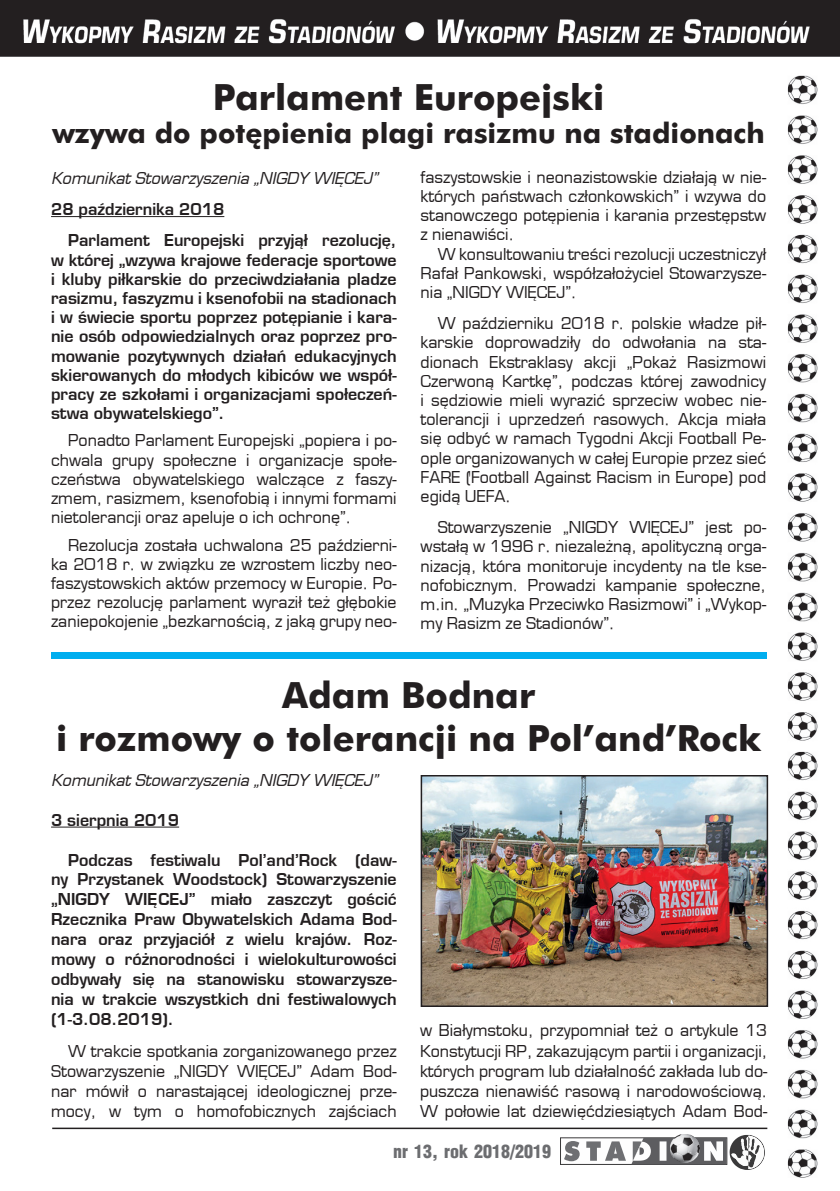
<style>
.page{position:relative;width:840px;height:1191px;background:#fff}
.page>*{position:absolute;margin:0;border:0;box-sizing:border-box;transform-origin:0 0}
.t1{font:700 36px/43.2px "Futura EU";color:#231f20;text-align:center}
.t2{font:700 28px "Futura EU";color:#231f20}
.t3{font:900 18px "Switzerland Cond";color:#6c6d70}
.t4{font:16px/19.2px "Euromode";color:#231f20;text-align:justify}
.t5{font:700 16px/20px "Euromode";color:#231f20;text-align:justify}
.t6{font:italic 16px "Euromode";color:#231f20}
</style>
<div class="page">
<img style="left:0;top:0;width:839px;height:57px">
<hr style="left:52px;top:1127px;width:714px;height:2px;background:#231f20">
<img style="left:787px;top:75px;width:30px;height:1102px">
<svg style="left:563px;top:1135px;width:202px;height:35px"></svg>
<img style="left:670px;top:1134px;width:28px;height:29px">
<hr style="left:51px;top:826px;width:128px;height:1px;background:#231f20">
<hr style="left:51px;top:216px;width:173px;height:1px;background:#231f20">
<img style="left:423px;top:778px;width:341px;height:226px">
<div style="left:420px;top:775px;width:347px;height:232px;border:2px solid #231f20"></div>
<div style="left:51px;top:653px;width:714px;height:6px;background:#00aeef"></div>
<h1 class="t1" style="left:213px;top:76px;width:392px">Parlament Europejski</h1>
<h2 class="t2" style="left:52px;top:116px;width:713px">wzywa do potępienia plagi rasizmu na stadionach</h2>
<p class="t6" style="left:51px;top:168px;width:328px">Komunikat Stowarzyszenia „NIGDY WIĘCEJ”</p>
<p class="t5" style="left:68px;top:194px;width:330px;line-height:31.2px;text-indent:-17px">28 października 2018<br>Parlament Europejski przyjął rezolucję,</p>
<p class="t5" style="left:51px;top:250px;width:347px;line-height:19.2px">w której „wzywa krajowe federacje sportowe i kluby piłkarskie do przeciwdziałania pladze rasizmu, faszyzmu i ksenofobii na stadionach i w świecie sportu poprzez potępianie i kara&shy;nie osób odpowiedzialnych oraz poprzez pro&shy;mowanie pozytywnych działań edukacyjnych skierowanych do młodych kibiców we współ&shy;pracy ze szkołami i organizacjami społeczeń&shy;stwa obywatelskiego”.</p>
<p class="t4" style="left:51px;top:431px;width:347px;text-indent:17px">Ponadto Parlament Europejski „popiera i po&shy;chwala grupy społeczne i organizacje społe&shy;czeństwa obywatelskiego walczące z faszy&shy;zmem, rasizmem, ksenofobią i innymi formami nietolerancji oraz apeluje o ich ochronę”.</p>
<p class="t4" style="left:51px;top:535px;width:347px;text-indent:17px">Rezolucja została uchwalona 25 październi&shy;ka 2018 r. w związku ze wzrostem liczby neo&shy;faszystowskich aktów przemocy w Europie. Po&shy;przez rezolucję parlament wyraził też głębokie zaniepokojenie „bezkarnością, z jaką grupy neo-</p>
<p class="t4" style="left:420px;top:167px;width:347px">faszystowskie i neonazistowskie działają w nie&shy;których państwach członkowskich” i wzywa do stanowczego potępienia i karania przestępstw z nienawiści.</p>
<p class="t4" style="left:420px;top:244px;width:347px;text-indent:17px">W konsultowaniu treści rezolucji uczestniczył Rafał Pankowski, współzałożyciel Stowarzysze&shy;nia „NIGDY WIĘCEJ”.</p>
<p class="t4" style="left:420px;top:314px;width:347px;text-indent:17px">W październiku 2018 r. polskie władze pił&shy;karskie doprowadziły do odwołania na sta&shy;dionach Ekstraklasy akcji „Pokaż Rasizmowi Czerwoną Kartkę”, podczas której zawodnicy i sędziowie mieli wyrazić sprzeciw wobec nie&shy;tolerancji i uprzedzeń rasowych. Akcja miała się odbyć w ramach Tygodni Akcji Football Pe&shy;ople organizowanych w całej Europie przez sieć FARE (Football Against Racism in Europe) pod egidą UEFA.</p>
<p class="t4" style="left:420px;top:518px;width:347px;text-indent:17px">Stowarzyszenie „NIGDY WIĘCEJ” jest po&shy;wstałą w 1996 r. niezależną, apolityczną orga&shy;nizacją, która monitoruje incydenty na tle kse&shy;nofobicznym. Prowadzi kampanie społeczne, m.in. „Muzyka Przeciwko Rasizmowi” i „Wykop&shy;my Rasizm ze Stadionów”.</p>
<h1 class="t1" style="left:56px;top:675px;width:706px">Adam Bodnar<br>i rozmowy o tolerancji na Pol’and’Rock</h1>
<p class="t6" style="left:51px;top:770px;width:328px">Komunikat Stowarzyszenia „NIGDY WIĘCEJ”</p>
<p class="t5" style="left:51px;top:809px;width:129px">3 sierpnia 2019</p>
<p class="t5" style="left:51px;top:849px;width:347px;text-indent:17px">Podczas festiwalu Pol’and’Rock (daw&shy;ny Przystanek Woodstock) Stowarzyszenie „NIGDY WIĘCEJ” miało zaszczyt gościć Rzecznika Praw Obywatelskich Adama Bod&shy;nara oraz przyjaciół z wielu krajów. Roz&shy;mowy o różnorodności i wielokulturowości odbywały się na stanowisku stowarzysze&shy;nia w trakcie wszystkich dni festiwalowych (1-3.08.2019).</p>
<p class="t4" style="left:51px;top:1041px;width:347px;line-height:20px;text-indent:17px">W trakcie spotkania zorganizowanego przez Stowarzyszenie „NIGDY WIĘCEJ” Adam Bod&shy;nar mówił o narastającej ideologicznej prze&shy;mocy, w tym o homofobicznych zajściach</p>
<p class="t4" style="left:420px;top:1020px;width:348px;line-height:20.2px">w Białymstoku, przypomniał też o artykule 13<br>Konstytucji RP, zakazującym partii i organizacji, których program lub działalność zakłada lub do&shy;puszcza nienawiść rasową i narodowościową.<br>W połowie lat dziewięćdziesiątych Adam Bod-</p>
<p class="t3" style="left:393px;top:1139px;width:159px">nr 13, rok 2018/2019</p>
</div>
